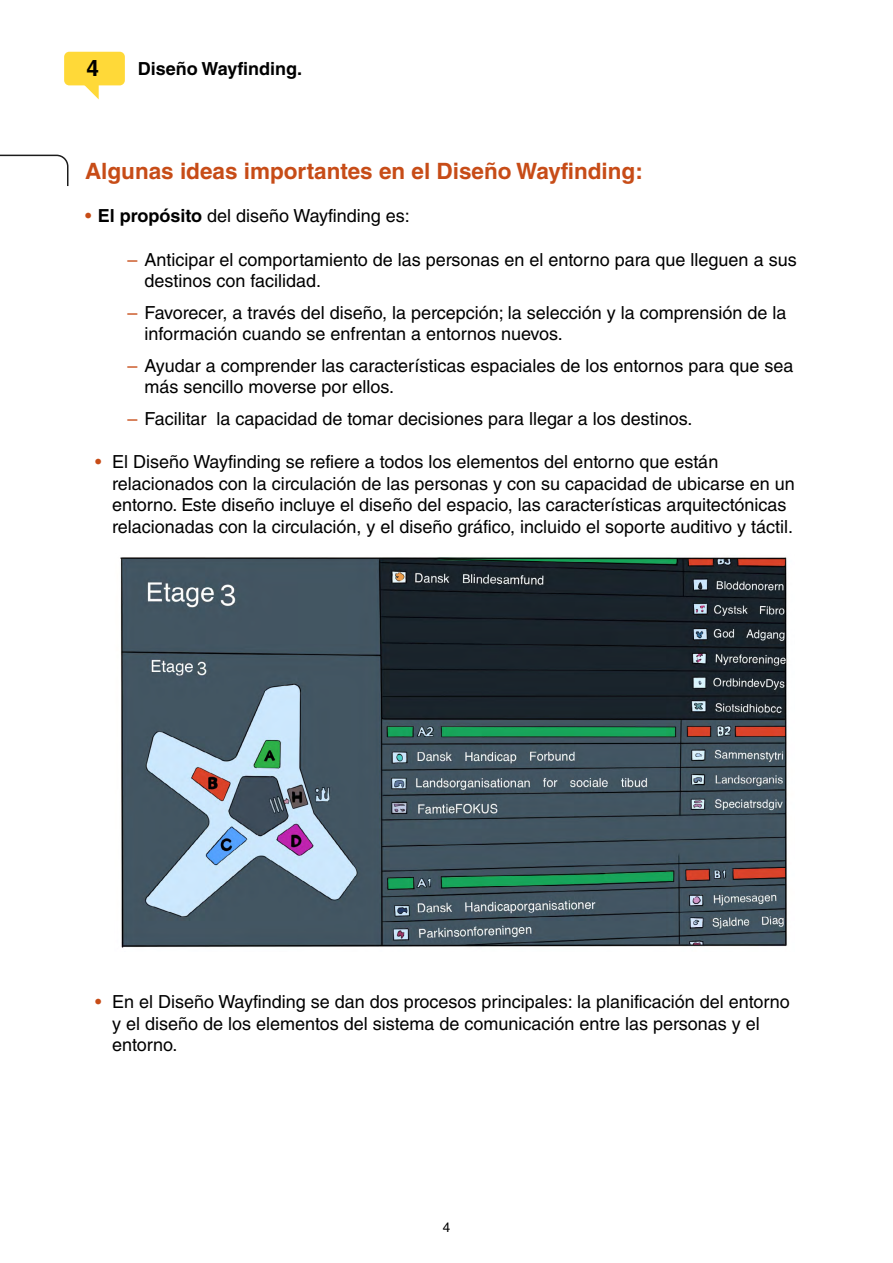
<style>
.page{position:relative;width:893px;height:1263px;background:#fff}
.page>*{position:absolute;margin:0;border:0;box-sizing:border-box;transform-origin:0 0}
.t1{font:700 22.5px "Helvetica LT Std";color:#c74c17}
.t2{font:700 22.5px "Helvetica LT Std";color:#000}
.t3{font:18px/21.6px "Helvetica LT Std";color:#000}
.t4{font:700 18px "Helvetica LT Std";color:#000}
.t5{font:13.5px "Helvetica LT Std";color:#000}
.s1{color:#c74c17}
.s2{font-weight:700}
</style>
<div class="page">
<svg style="left:84px;top:85px;width:15px;height:14px"></svg>
<div style="left:64px;top:52px;width:61px;height:33px;background:#ffd938;border-radius:5px"></div>
<svg style="left:0;top:154px;width:69px;height:32px"></svg>
<img style="left:120px;top:557px;width:667px;height:391px">
<p class="t2" style="left:87px;top:54px;width:14px">4</p>
<p class="t4" style="left:138px;top:58px;width:166px">Diseño Wayfinding.</p>
<p class="t1" style="left:85px;top:158px;width:559px">Algunas ideas importantes en el Diseño Wayfinding:</p>
<p class="t3" style="left:85px;top:205px;width:326px"><span class="s1">•</span> <span class="s2">El propósito</span> del diseño Wayfinding es:</p>
<p class="t3" style="left:145px;top:248px;width:654px;text-indent:-17px"><span class="s1">–</span> Anticipar el comportamiento de las personas en el entorno para que lleguen a sus destinos con facilidad.</p>
<p class="t3" style="left:145px;top:302px;width:643px;text-indent:-17px"><span class="s1">–</span> Favorecer, a través del diseño, la percepción; la selección y la comprensión de la información cuando se enfrentan a entornos nuevos.</p>
<p class="t3" style="left:145px;top:355px;width:650px;text-indent:-17px"><span class="s1">–</span> Ayudar a comprender las características espaciales de los entornos para que sea más sencillo moverse por ellos.</p>
<p class="t3" style="left:128px;top:408px;width:566px"><span class="s1">–</span> Facilitar la capacidad de tomar decisiones para llegar a los destinos.</p>
<p class="t3" style="left:112px;top:451px;width:684px;text-indent:-17px"><span class="s1">•</span> El Diseño Wayfinding se refiere a todos los elementos del entorno que están relacionados con la circulación de las personas y con su capacidad de ubicarse en un entorno. Este diseño incluye el diseño del espacio, las características arquitectónicas relacionadas con la circulación, y el diseño gráfico, incluido el soporte auditivo y táctil.</p>
<p class="t3" style="left:112px;top:991px;width:679px;text-indent:-17px"><span class="s1">•</span> En el Diseño Wayfinding se dan dos procesos principales: la planificación del entorno y el diseño de los elementos del sistema de comunicación entre las personas y el entorno.</p>
<p class="t5" style="left:443px;top:1220px;width:9px">4</p>
</div>
